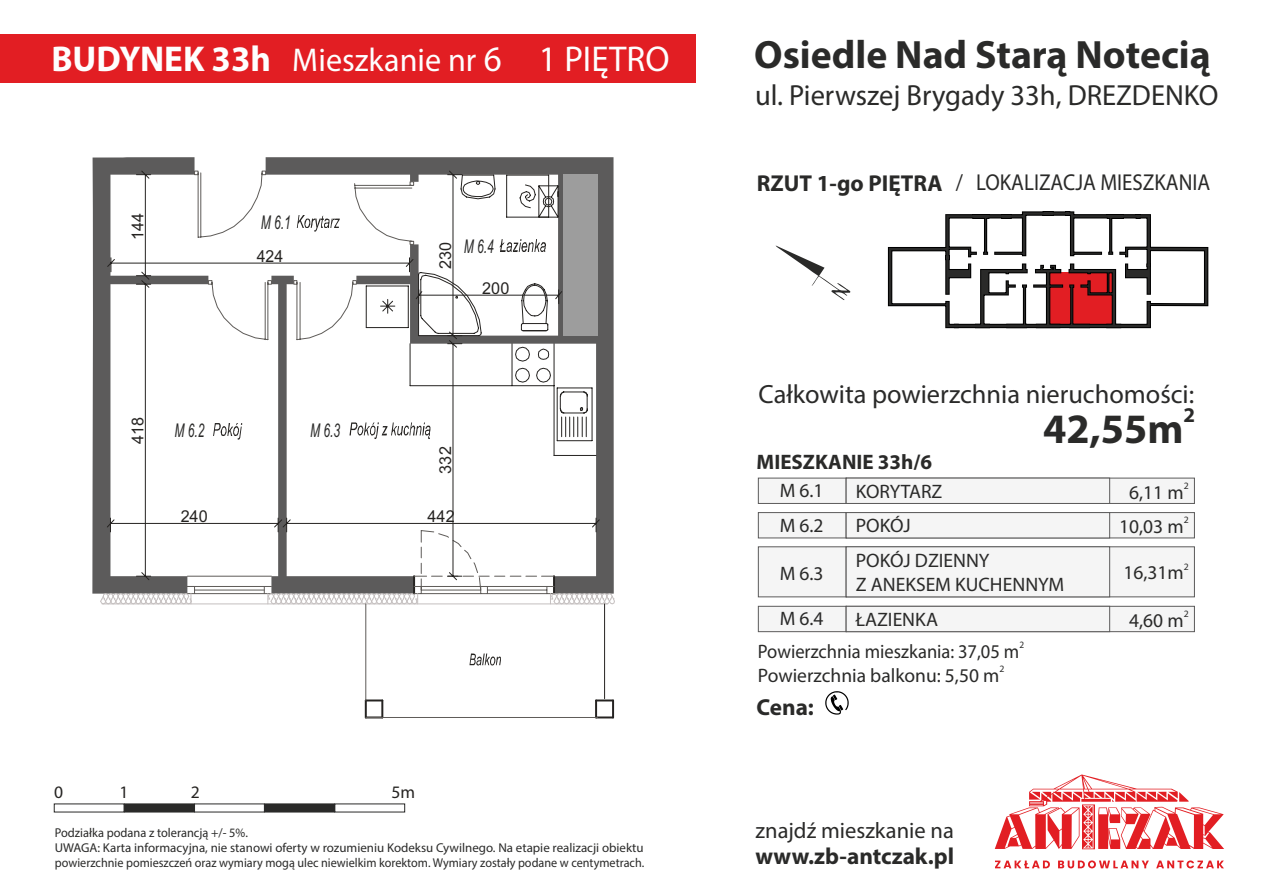
<style>
.page{position:relative;width:1263px;height:893px;background:#fff}
.page>*{position:absolute;margin:0;border:0;box-sizing:border-box;transform-origin:0 0}
.t1{font:700 42px "Myriad Pro";color:#2a2a29}
.t2{font:700 39.6px "Myriad Pro";color:#2a2a29}
.t3{font:33px "Myriad Pro";color:#fefefe}
.t4{font:29.1px "Myriad Pro";color:#2a2a29}
.t5{font:26.4px "Myriad Pro";color:#2a2a29}
.t6{font:700 23.25px "Myriad Pro";color:#2a2a29}
.t7{font:23.1px "Myriad Pro";color:#2a2a29;scale:.91 1}
.t8{font:700 23.1px "Myriad Pro";color:#2a2a29}
.t9{font:22.5px "Myriad Pro";color:#2a2a29}
.t10{font:700 21px "Myriad Pro";color:#2a2a29}
.t11{font:19.5px/23.4px "Myriad Pro";color:#2a2a29}
.t12{font:19.5px "Myriad Pro";color:#2a2a29;scale:.95 1}
.t13{font:italic 18.9px "Arial";color:#2a2a29;scale:.63 1}
.t14{font:17.55px "Myriad Pro";color:#252321}
.t15{font:16.65px "Arial";color:#252321;scale:.96 1}
.t16{font:16.35px "Arial";letter-spacing:.01em;color:#252321}
.t17{font:12.9px/15.5px "Myriad Pro";color:#2a2a29}
.t18{font:9.75px "Myriad Pro";color:#2a2a29}
.t19{font:9.75px "Myriad Pro";color:#2a2a29;scale:.95 1}
.s1{font-weight:700;font-size:36px}
.s2{font-size:36px}
.s3{font-weight:700}
</style>
<div class="page">
<svg style="left:776px;top:245px;width:74px;height:55px"></svg>
<svg style="left:757px;top:477px;width:438px;height:27px"></svg>
<svg style="left:757px;top:546px;width:438px;height:52px"></svg>
<svg style="left:757px;top:512px;width:438px;height:27px"></svg>
<svg style="left:757px;top:605px;width:438px;height:27px"></svg>
<svg style="left:124px;top:803px;width:71px;height:10px"></svg>
<svg style="left:264px;top:803px;width:71px;height:10px"></svg>
<svg style="left:92px;top:157px;width:103px;height:437px;fill:#5c5b5b"></svg>
<svg style="left:266px;top:157px;width:348px;height:13px;fill:#5c5b5b"></svg>
<hr style="left:102px;top:604px;width:506px;height:1px;background:#c5c0c0">
<svg style="left:365px;top:699px;width:18px;height:19px"></svg>
<svg style="left:595px;top:699px;width:19px;height:19px"></svg>
<hr style="left:604px;top:604px;width:1px;height:95px;background:#252321">
<hr style="left:366px;top:717px;width:231px;height:1px;background:#5e5b58">
<hr style="left:365px;top:604px;width:1px;height:96px;background:#5e5b58">
<svg style="left:995px;top:774px;width:229px;height:75px"></svg>
<svg style="left:995px;top:860px;width:229px;height:8px"></svg>
<div style="left:0;top:34px;width:696px;height:49px;background:#e21e23"></div>
<svg style="left:887px;top:211px;width:322px;height:118px"></svg>
<svg style="left:469px;top:653px;width:32px;height:12px"></svg>
<svg style="left:100px;top:170px;width:515px;height:434px"></svg>
<svg style="left:825px;top:691px;width:24px;height:24px"></svg>
<h3 class="t3" style="left:51px;top:46px;width:620px"><span class="s1">BUDYNEK 33h</span> Mieszkanie nr <span class="s2">6 1 PIĘTRO</span></h3>
<p class="t16" style="left:132px;top:240px;width:29px;rotate:-90deg">144</p>
<h3 class="t13" style="left:261px;top:215px;width:49px">M 6.1</h3>
<p class="t15" style="left:257px;top:250px;width:29px">424</p>
<p class="t16" style="left:439px;top:269px;width:29px;rotate:-90deg">230</p>
<h3 class="t13" style="left:464px;top:240px;width:49px">M 6.4</h3>
<p class="t16" style="left:482px;top:282px;width:29px">200</p>
<p class="t16" style="left:132px;top:444px;width:29px;rotate:-90deg">418</p>
<h3 class="t13" style="left:175px;top:423px;width:49px">M 6.2</h3>
<h3 class="t13" style="left:310px;top:423px;width:49px">M 6.3</h3>
<p class="t16" style="left:439px;top:474px;width:29px;rotate:-90deg">332</p>
<p class="t16" style="left:181px;top:510px;width:29px">240</p>
<p class="t16" style="left:427px;top:510px;width:29px">442</p>
<h3 class="t14" style="left:54px;top:785px;width:11px">0</h3>
<h3 class="t14" style="left:119px;top:785px;width:11px">1</h3>
<h3 class="t14" style="left:191px;top:785px;width:11px">2</h3>
<h3 class="t14" style="left:392px;top:785px;width:25px">5m</h3>
<p class="t17" style="left:55px;top:825px;width:591px">Podziałka podana z tolerancją +/- 5%.<br>UWAGA: Karta informacyjna, nie stanowi oferty w rozumieniu Kodeksu Cywilnego. Na etapie realizacji obiektu powierzchnie pomieszczeń oraz wymiary mogą ulec niewielkim korektom. Wymiary zostały podane w centymetrach.</p>
<h2 class="t2" style="left:754px;top:39px;width:458px">Osiedle Nad Starą Notecią</h2>
<h3 class="t4" style="left:755px;top:83px;width:465px">ul. Pierwszej Brygady 33h, DREZDENKO</h3>
<h3 class="t7" style="left:757px;top:172px;width:500px"><span class="s3">RZUT 1-go PIĘTRA</span> / LOKALIZACJA MIESZKANIA</h3>
<h3 class="t5" style="left:758px;top:383px;width:437px">Całkowita powierzchnia nieruchomości:</h3>
<h3 class="t10" style="left:1183px;top:406px;width:13px">2</h3>
<h1 class="t1" style="left:1043px;top:411px;width:142px">42,55m</h1>
<h3 class="t10" style="left:757px;top:454px;width:177px">MIESZKANIE 33h/6</h3>
<h3 class="t11" style="left:780px;top:481px;width:45px">M 6.1</h3>
<h3 class="t11" style="left:856px;top:481px;width:88px">KORYTARZ</h3>
<p class="t18" style="left:1184px;top:482px;width:7px">2</p>
<h3 class="t11" style="left:1129px;top:482px;width:56px">6,11 m</h3>
<h3 class="t11" style="left:780px;top:515px;width:45px">M 6.2</h3>
<h3 class="t11" style="left:856px;top:516px;width:57px">POKÓJ</h3>
<p class="t18" style="left:1184px;top:516px;width:7px">2</p>
<h3 class="t11" style="left:1119px;top:516px;width:66px">10,03 m</h3>
<h3 class="t11" style="left:780px;top:563px;width:45px">M 6.3</h3>
<h3 class="t11" style="left:856px;top:551px;width:210px">POKÓJ DZIENNY<br>Z ANEKSEM KUCHENNYM</h3>
<p class="t18" style="left:1184px;top:562px;width:7px">2</p>
<h3 class="t11" style="left:1123px;top:563px;width:62px">16,31m</h3>
<h3 class="t11" style="left:780px;top:609px;width:45px">M 6.4</h3>
<h3 class="t11" style="left:856px;top:609px;width:84px">ŁAZIENKA</h3>
<p class="t18" style="left:1184px;top:610px;width:7px">2</p>
<h3 class="t11" style="left:1129px;top:611px;width:56px">4,60 m</h3>
<p class="t19" style="left:1019px;top:641px;width:7px">2</p>
<h3 class="t12" style="left:758px;top:643px;width:277px">Powierzchnia mieszkania: 37,05 m</h3>
<p class="t18" style="left:999px;top:665px;width:7px">2</p>
<h3 class="t11" style="left:758px;top:665px;width:243px">Powierzchnia balkonu: 5,50 m</h3>
<h3 class="t8" style="left:756px;top:698px;width:59px">Cena:</h3>
<h3 class="t9" style="left:755px;top:821px;width:200px">znajdź mieszkanie na</h3>
<h3 class="t6" style="left:755px;top:847px;width:200px">www.zb-antczak.pl</h3>
</div>
